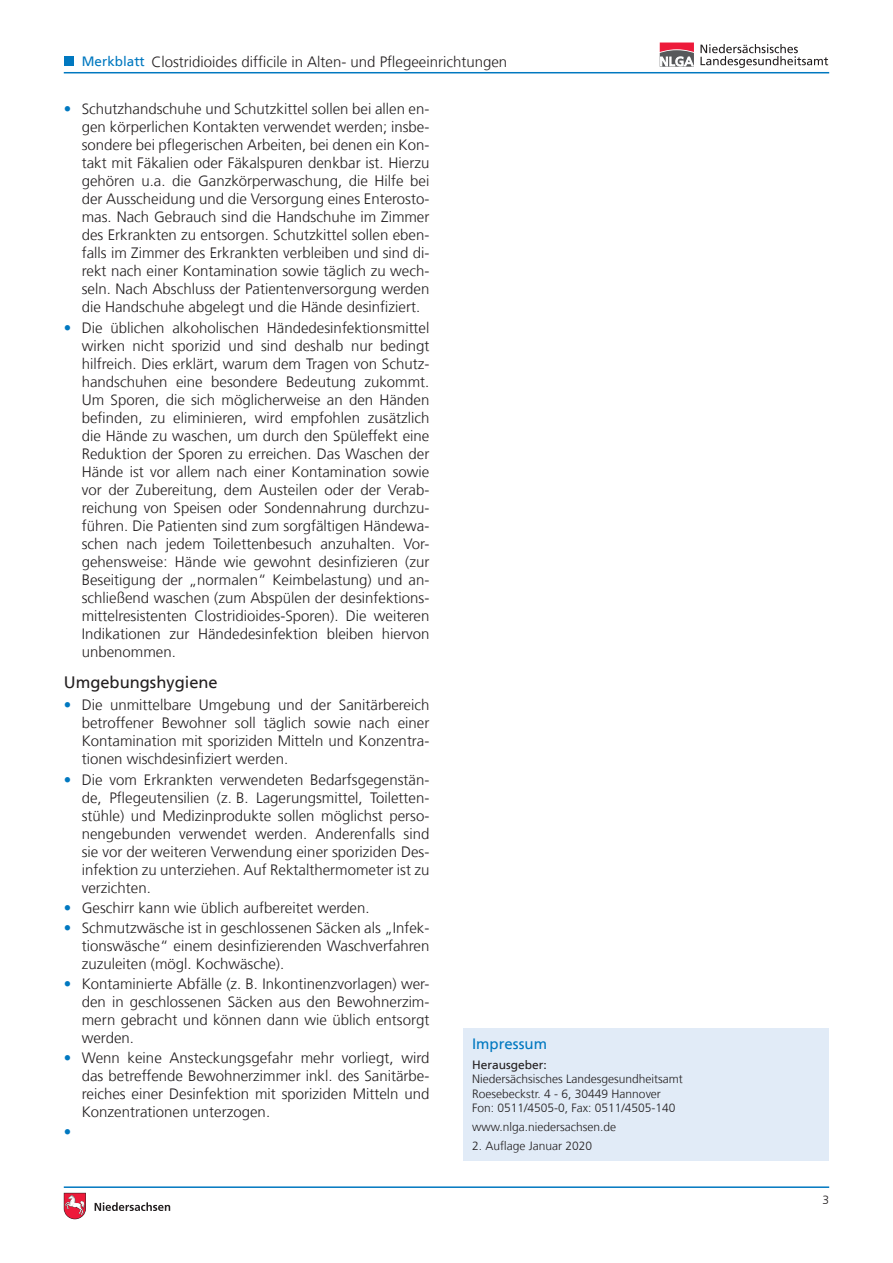
<style>
.page{position:relative;width:893px;height:1263px;background:#fff}
.page>*{position:absolute;margin:0;border:0;box-sizing:border-box;transform-origin:0 0}
.t1{font:16.5px "NDS Frutiger";color:#231f20}
.t2{font:300 15px/18px "NDS Frutiger";color:#231f20;text-align:justify}
.t3{font:15px "NDS Frutiger";color:#0078c0}
.t4{font:300 15px "NDS Frutiger";color:#0078c0}
.t5{font:13.5px "NDS Frutiger";color:#0078c0}
.t6{font:300 12px/14.4px "NDS Frutiger";color:#231f20}
.t7{font:12px "NDS Frutiger";color:#231f20}
.s1{color:#0078c0}
</style>
<div class="page">
<hr style="left:64px;top:72px;width:765px;height:1px;background:#0078c0">
<hr style="left:64px;top:1186px;width:765px;height:2px;background:#0078c0">
<div style="left:65px;top:56px;width:9px;height:10px;background:#0078c0"></div>
<svg style="left:660px;top:43px;width:34px;height:24px"></svg>
<svg style="left:700px;top:44px;width:128px;height:24px"></svg>
<svg style="left:95px;top:1202px;width:75px;height:9px"></svg>
<svg style="left:64px;top:1193px;width:22px;height:27px"></svg>
<div style="left:463px;top:1029px;width:366px;height:132px;background:#e1ebf7"></div>
<p class="t2" style="left:151px;top:53px;width:357px">Clostridioides difficile in Alten- und Pflegeeinrichtungen</p>
<p class="t5" style="left:82px;top:53px;width:65px">Merkblatt</p>
<p class="t2" style="left:82px;top:100px;width:349px;text-indent:-18px"><span class="s1">•</span> Schutzhandschuhe und Schutzkittel sollen bei allen en&shy;gen körperlichen Kontakten verwendet werden; insbe&shy;sondere bei pflegerischen Arbeiten, bei denen ein Kon&shy;takt mit Fäkalien oder Fäkalspuren denkbar ist. Hierzu gehören u.a. die Ganzkörperwaschung, die Hilfe bei der Ausscheidung und die Versorgung eines Enterosto&shy;mas. Nach Gebrauch sind die Handschuhe im Zimmer des Erkrankten zu entsorgen. Schutzkittel sollen eben&shy;falls im Zimmer des Erkrankten verbleiben und sind di&shy;rekt nach einer Kontamination sowie täglich zu wech&shy;seln. Nach Abschluss der Patientenversorgung werden die Handschuhe abgelegt und die Hände desinfiziert.</p>
<p class="t2" style="left:82px;top:319px;width:349px;text-indent:-18px"><span class="s1">•</span> Die üblichen alkoholischen Händedesinfektionsmittel wirken nicht sporizid und sind deshalb nur bedingt hilfreich. Dies erklärt, warum dem Tragen von Schutz&shy;handschuhen eine besondere Bedeutung zukommt.<br>Um Sporen, die sich möglicherweise an den Händen befinden, zu eliminieren, wird empfohlen zusätzlich die Hände zu waschen, um durch den Spüleffekt eine Reduktion der Sporen zu erreichen. Das Waschen der Hände ist vor allem nach einer Kontamination sowie vor der Zubereitung, dem Austeilen oder der Verab&shy;reichung von Speisen oder Sondennahrung durchzu&shy;führen. Die Patienten sind zum sorgfältigen Händewa&shy;schen nach jedem Toilettenbesuch anzuhalten. Vor&shy;gehensweise: Hände wie gewohnt desinfizieren (zur Beseitigung der „normalen“ Keimbelastung) und an&shy;schließend waschen (zum Abspülen der desinfektions&shy;mittelresistenten Clostridioides-Sporen). Die weiteren Indikationen zur Händedesinfektion bleiben hiervon unbenommen.</p>
<p class="t1" style="left:64px;top:673px;width:156px">Umgebungshygiene</p>
<p class="t2" style="left:82px;top:696px;width:349px;text-indent:-18px"><span class="s1">•</span> Die unmittelbare Umgebung und der Sanitärbereich betroffener Bewohner soll täglich sowie nach einer Kontamination mit sporiziden Mitteln und Konzentra&shy;tionen wischdesinfiziert werden.</p>
<p class="t2" style="left:82px;top:771px;width:349px;text-indent:-18px"><span class="s1">•</span> Die vom Erkrankten verwendeten Bedarfsgegenstän&shy;de, Pflegeutensilien (z. B. Lagerungsmittel, Toiletten&shy;stühle) und Medizinprodukte sollen möglichst perso&shy;nengebunden verwendet werden. Anderenfalls sind sie vor der weiteren Verwendung einer sporiziden Des&shy;infektion zu unterziehen. Auf Rektalthermometer ist zu verzichten.</p>
<p class="t2" style="left:64px;top:899px;width:307px"><span class="s1">•</span> Geschirr kann wie üblich aufbereitet werden.</p>
<p class="t2" style="left:82px;top:919px;width:349px;text-indent:-18px"><span class="s1">•</span> Schmutzwäsche ist in geschlossenen Säcken als „Infek&shy;tionswäsche“ einem desinfizierenden Waschverfahren zuzuleiten (mögl. Kochwäsche).</p>
<p class="t2" style="left:82px;top:975px;width:349px;text-indent:-18px"><span class="s1">•</span> Kontaminierte Abfälle (z. B. Inkontinenzvorlagen) wer&shy;den in geschlossenen Säcken aus den Bewohnerzim&shy;mern gebracht und können dann wie üblich entsorgt werden.</p>
<p class="t2" style="left:82px;top:1049px;width:349px;text-indent:-18px"><span class="s1">•</span> Wenn keine Ansteckungsgefahr mehr vorliegt, wird das betreffende Bewohnerzimmer inkl. des Sanitärbe&shy;reiches einer Desinfektion mit sporiziden Mitteln und Konzentrationen unterzogen.</p>
<p class="t4" style="left:64px;top:1123px;width:9px">•</p>
<p class="t3" style="left:472px;top:1034px;width:77px">Impressum</p>
<p class="t7" style="left:472px;top:1058px;width:76px">Herausgeber:</p>
<p class="t6" style="left:472px;top:1072px;width:212px">Niedersächsisches Landesgesundheitsamt<br>Roesebeckstr. 4 - 6, 30449 Hannover<br>Fon: 0511/4505-0, Fax: 0511/4505-140</p>
<p class="t6" style="left:472px;top:1120px;width:146px">www.nlga.niedersachsen.de</p>
<p class="t6" style="left:472px;top:1138px;width:122px">2. Auflage Januar 2020</p>
<p class="t6" style="left:822px;top:1193px;width:8px">3</p>
</div>
